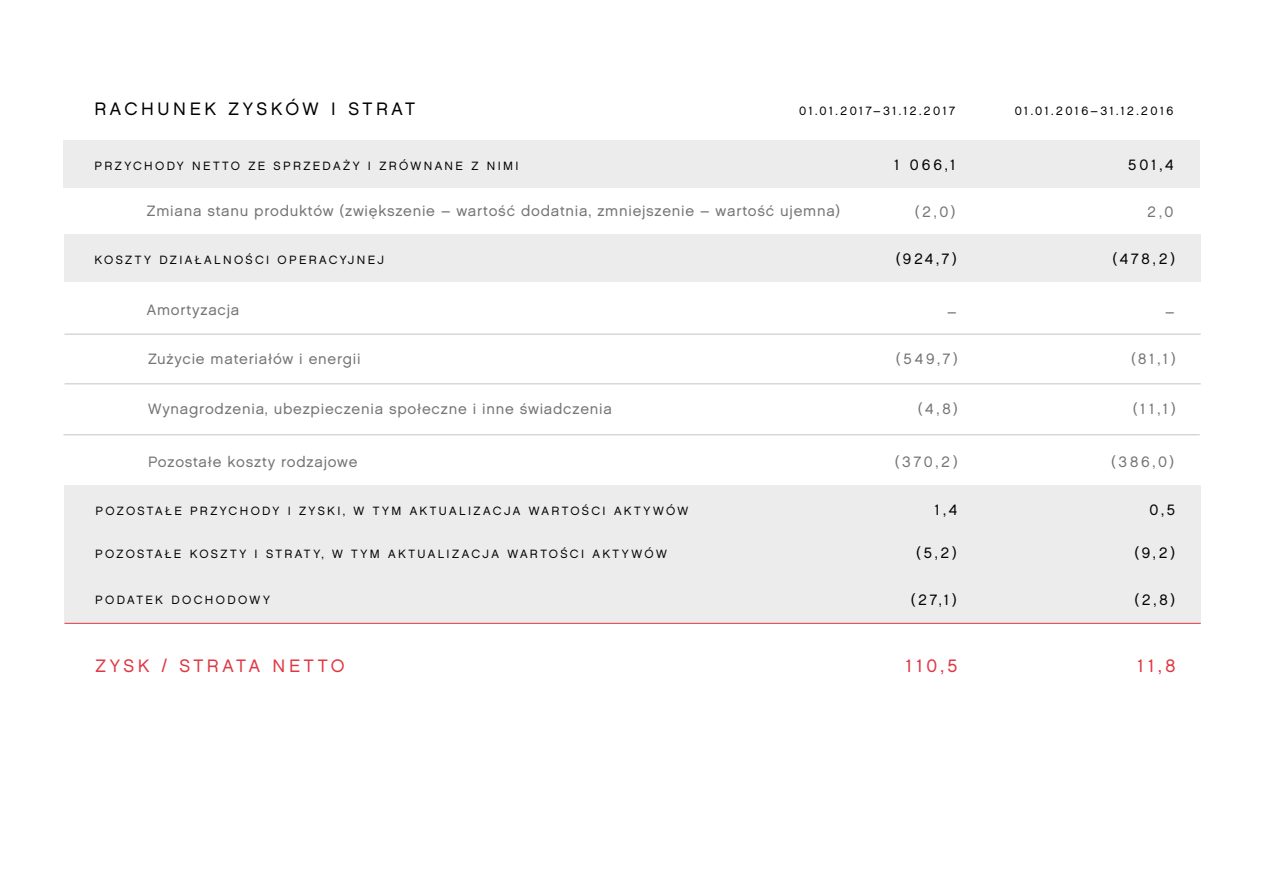
<style>
.page{position:relative;width:1263px;height:893px;background:#fff}
.page>*{position:absolute;margin:0;border:0;box-sizing:border-box;transform-origin:0 0}
.t1{font:18px "Chalet London Nineteen Sixty";letter-spacing:.2em;color:#df3844}
.t2{font:18px "Chalet London Nineteen Sixty";letter-spacing:.2em;color:#000}
.t3{font:15px "Chalet London Nineteen Sixty";letter-spacing:.05em;color:#757575}
.t4{font:15px "Chalet London Nineteen Sixty";letter-spacing:.2em;color:#020304}
.t5{font:12px "Chalet London Nineteen Sixty";letter-spacing:.2em;color:#020304}
</style>
<div class="page">
<div style="left:63px;top:140px;width:1136px;height:48px;background:#ececed"></div>
<div style="left:65px;top:235px;width:1136px;height:47px;background:#ececed"></div>
<div style="left:65px;top:486px;width:1136px;height:47px;background:#ececed"></div>
<div style="left:65px;top:529px;width:1136px;height:47px;background:#ececed"></div>
<div style="left:65px;top:576px;width:1136px;height:47px;background:#ececed"></div>
<hr style="left:65px;top:334px;width:1136px;height:1px;background:#c4c4c3">
<hr style="left:65px;top:384px;width:1136px;height:1px;background:#c4c4c3">
<hr style="left:63px;top:435px;width:1136px;height:1px;background:#c4c4c3">
<hr style="left:65px;top:623px;width:1136px;height:1px;background:#df3844">
<h1 class="t2" style="left:94px;top:98px;width:322px">RACHUNEK ZYSKÓW I STRAT</h1>
<p class="t5" style="left:799px;top:104px;width:158px">01.01.2017–31.12.2017</p>
<p class="t5" style="left:1015px;top:104px;width:160px">01.01.2016–31.12.2016</p>
<p class="t5" style="left:95px;top:158px;width:425px">PRZYCHODY NETTO ZE SPRZEDAŻY I ZRÓWNANE Z NIMI</p>
<p class="t4" style="left:894px;top:155px;width:62px">1 066,1</p>
<p class="t4" style="left:1128px;top:155px;width:47px">501,4</p>
<p class="t3" style="left:147px;top:201px;width:695px">Zmiana stanu produktów (zwiększenie – wartość dodatnia, zmniejszenie – wartość ujemna)</p>
<p class="t3" style="left:915px;top:203px;width:42px">(2,0)</p>
<p class="t3" style="left:1147px;top:203px;width:28px">2,0</p>
<p class="t5" style="left:95px;top:253px;width:291px">KOSZTY DZIAŁALNOŚCI OPERACYJNEJ</p>
<p class="t4" style="left:896px;top:250px;width:63px">(924,7)</p>
<p class="t4" style="left:1112px;top:250px;width:64px">(478,2)</p>
<p class="t3" style="left:147px;top:301px;width:94px">Amortyzacja</p>
<p class="t3" style="left:947px;top:302px;width:11px">–</p>
<p class="t3" style="left:1165px;top:302px;width:11px">–</p>
<p class="t3" style="left:148px;top:350px;width:214px">Zużycie materiałów i energii</p>
<p class="t3" style="left:896px;top:350px;width:63px">(549,7)</p>
<p class="t3" style="left:1131px;top:350px;width:46px">(81,1)</p>
<p class="t3" style="left:148px;top:399px;width:465px">Wynagrodzenia, ubezpieczenia społeczne i inne świadczenia</p>
<p class="t3" style="left:918px;top:399px;width:41px">(4,8)</p>
<p class="t3" style="left:1133px;top:399px;width:45px">(11,1)</p>
<p class="t3" style="left:148px;top:452px;width:211px">Pozostałe koszty rodzajowe</p>
<p class="t3" style="left:895px;top:452px;width:64px">(370,2)</p>
<p class="t3" style="left:1111px;top:452px;width:65px">(386,0)</p>
<p class="t5" style="left:96px;top:503px;width:594px">POZOSTAŁE PRZYCHODY I ZYSKI, W TYM AKTUALIZACJA WARTOŚCI AKTYWÓW</p>
<p class="t4" style="left:935px;top:501px;width:24px">1,4</p>
<p class="t4" style="left:1149px;top:501px;width:27px">0,5</p>
<p class="t5" style="left:95px;top:547px;width:573px">POZOSTAŁE KOSZTY I STRATY, W TYM AKTUALIZACJA WARTOŚCI AKTYWÓW</p>
<p class="t4" style="left:916px;top:544px;width:42px">(5,2)</p>
<p class="t4" style="left:1134px;top:544px;width:42px">(9,2)</p>
<p class="t5" style="left:95px;top:592px;width:176px">PODATEK DOCHODOWY</p>
<p class="t4" style="left:911px;top:591px;width:48px">(27,1)</p>
<p class="t4" style="left:1134px;top:591px;width:42px">(2,8)</p>
<h1 class="t1" style="left:95px;top:655px;width:251px">ZYSK / STRATA NETTO</h1>
<h1 class="t1" style="left:906px;top:655px;width:53px">110,5</h1>
<h1 class="t1" style="left:1138px;top:655px;width:39px">11,8</h1>
</div>
